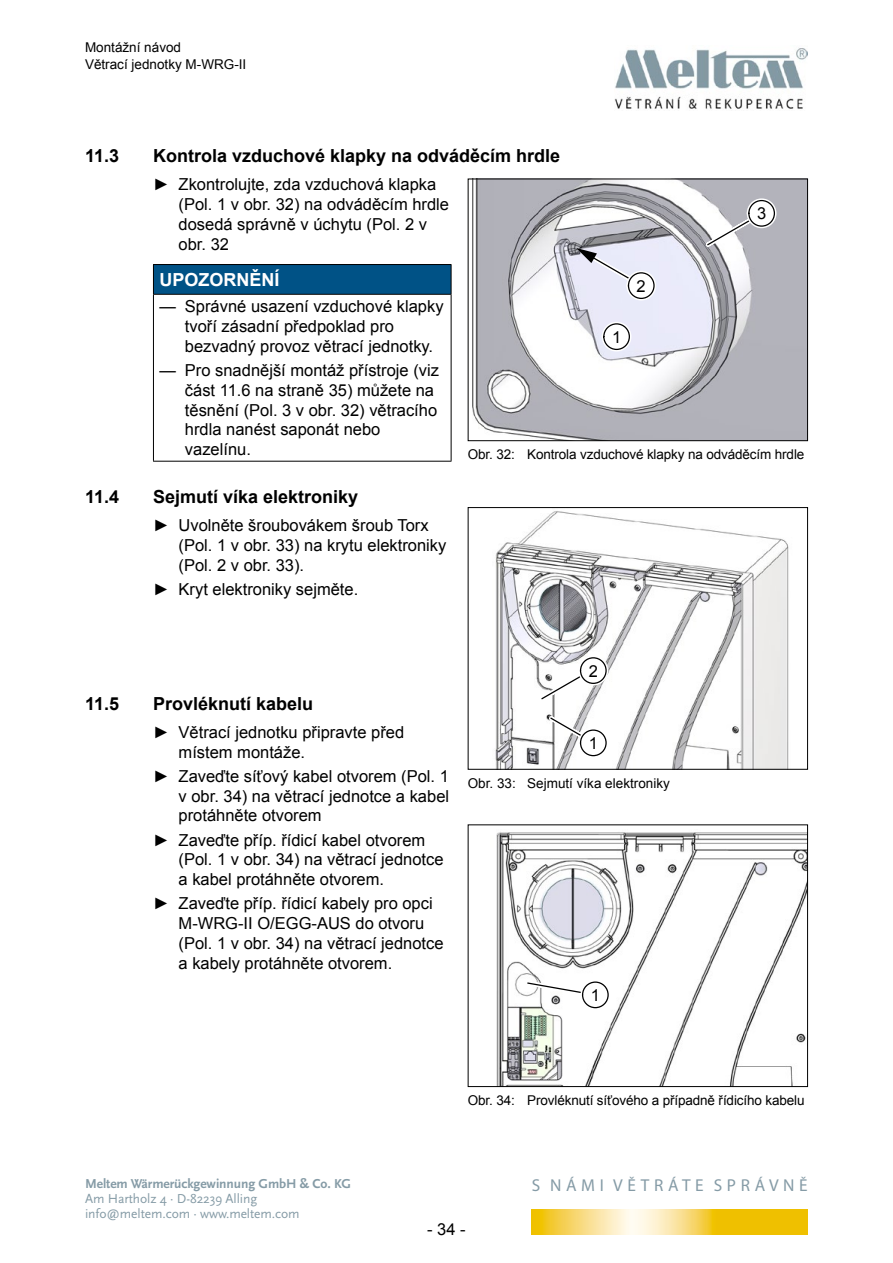
<style>
.page{position:relative;width:893px;height:1263px;background:#fff}
.page>*{position:absolute;margin:0;border:0;box-sizing:border-box;transform-origin:0 0}
.t1{font:700 18px "Arial";color:#000}
.t2{font:700 18px "Arial";color:#fff}
.t3{font:17.25px "Myriad Pro";letter-spacing:.27em;color:#859ba6}
.t4{font:16.5px/19.8px "Arial";color:#000}
.t5{font:13.5px/16.2px "Arial";letter-spacing:-.01em;color:#000}
.t6{font:13.5px/15px "Scala Sans Pro";letter-spacing:-.005em;color:#859ba6}
.t7{font:700 13.5px "Scala Sans Pro";letter-spacing:-.005em;color:#859ba6}
</style>
<div class="page">
<svg style="left:531px;top:1209px;width:277px;height:25px;background:#f5d45a"></svg>
<img style="left:614px;top:48px;width:194px;height:61px">
<div style="left:153px;top:265px;width:298px;height:29px;background:#005286"></div>
<hr style="left:153px;top:264px;width:298px;height:1px;background:#000">
<svg style="left:153px;top:265px;width:1px;height:29px"></svg>
<svg style="left:451px;top:265px;width:1px;height:29px"></svg>
<hr style="left:153px;top:294px;width:298px;height:1px;background:#000">
<hr style="left:153px;top:295px;width:1px;height:166px;background:#000">
<hr style="left:451px;top:295px;width:1px;height:166px;background:#000">
<hr style="left:153px;top:461px;width:298px;height:1px;background:#000">
<img style="left:472px;top:181px;width:334px;height:258px">
<div style="left:468px;top:179px;width:340px;height:262px;border:1px solid #000"></div>
<svg style="left:599px;top:319px;width:35px;height:35px"></svg>
<div style="left:604px;top:324px;width:25px;height:25px;background:#fff;border-radius:50%"></div>
<div style="left:603px;top:323px;width:27px;height:27px;border:1px solid #000;border-radius:50%"></div>
<svg style="left:576px;top:248px;width:83px;height:55px;background:#dedfec"></svg>
<div style="left:628px;top:273px;width:26px;height:25px;background:#fff;border-radius:50%"></div>
<div style="left:628px;top:272px;width:27px;height:27px;border:1px solid #000;border-radius:50%"></div>
<svg style="left:702px;top:196px;width:77px;height:54px"></svg>
<div style="left:749px;top:201px;width:25px;height:25px;background:#fff;border-radius:50%"></div>
<div style="left:748px;top:200px;width:27px;height:27px;border:1px solid #000;border-radius:50%"></div>
<img style="left:495px;top:511px;width:294px;height:257px">
<div style="left:468px;top:507px;width:340px;height:263px;border:1px solid #000"></div>
<svg style="left:546px;top:713px;width:65px;height:47px"></svg>
<div style="left:581px;top:730px;width:25px;height:26px;background:#fff;border-radius:50%"></div>
<div style="left:580px;top:729px;width:27px;height:27px;border:1px solid #000;border-radius:50%"></div>
<svg style="left:536px;top:653px;width:75px;height:51px"></svg>
<div style="left:581px;top:658px;width:25px;height:25px;background:#fff;border-radius:50%"></div>
<div style="left:580px;top:657px;width:27px;height:27px;border:1px solid #000;border-radius:50%"></div>
<img style="left:496px;top:832px;width:310px;height:253px">
<div style="left:468px;top:824px;width:340px;height:263px;border:1px solid #000"></div>
<svg style="left:523px;top:977px;width:90px;height:35px"></svg>
<div style="left:583px;top:982px;width:25px;height:26px;background:#fff;border-radius:50%"></div>
<div style="left:582px;top:981px;width:27px;height:27px;border:1px solid #000;border-radius:50%"></div>
<p class="t5" style="left:85px;top:40px;width:163px">Montážní návod<br>Větrací jednotky M-WRG-II</p>
<p class="t1" style="left:85px;top:144px;width:36px">11.3</p>
<p class="t1" style="left:153px;top:144px;width:409px">Kontrola vzduchové klapky na odváděcím hrdle</p>
<p class="t4" style="left:179px;top:175px;width:272px;text-indent:-26px">► Zkontrolujte, zda vzduchová klapka (Pol. 1 v obr. 32) na odváděcím hrdle dosedá správně v úchytu (Pol. 2 v obr. 32</p>
<p class="t2" style="left:159px;top:268px;width:122px">UPOZORNĚNÍ</p>
<p class="t4" style="left:185px;top:297px;width:260px;text-indent:-26px">— Správné usazení vzduchové klapky tvoří zásadní předpoklad pro bezvadný provoz větrací jednotky.</p>
<p class="t4" style="left:185px;top:360px;width:256px;text-indent:-26px">— Pro snadnější montáž přístroje (viz část 11.6 na straně 35) můžete na těsnění (Pol. 3 v obr. 32) větracího hrdla nanést saponát nebo vazelínu.</p>
<p class="t1" style="left:85px;top:484px;width:36px">11.4</p>
<p class="t1" style="left:153px;top:484px;width:207px">Sejmutí víka elektroniky</p>
<p class="t4" style="left:179px;top:515px;width:269px;text-indent:-26px">► Uvolněte šroubovákem šroub Torx (Pol. 1 v obr. 33) na krytu elektroniky (Pol. 2 v obr. 33).</p>
<p class="t4" style="left:153px;top:579px;width:207px">► Kryt elektroniky sejměte.</p>
<p class="t4" style="left:757px;top:204px;width:11px">3</p>
<p class="t4" style="left:637px;top:276px;width:11px">2</p>
<p class="t4" style="left:612px;top:327px;width:11px">1</p>
<p class="t5" style="left:468px;top:447px;width:338px">Obr. 32: Kontrola vzduchové klapky na odváděcím hrdle</p>
<p class="t1" style="left:85px;top:691px;width:36px">11.5</p>
<p class="t1" style="left:153px;top:691px;width:162px">Provléknutí kabelu</p>
<p class="t4" style="left:179px;top:722px;width:227px;text-indent:-26px">► Větrací jednotku připravte před místem montáže.</p>
<p class="t4" style="left:179px;top:766px;width:272px;text-align:justify;text-indent:-26px">► Zaveďte síťový kabel otvorem (Pol. 1 v obr. 34) na větrací jednotce a kabel protáhněte otvorem</p>
<p class="t4" style="left:179px;top:830px;width:267px;text-indent:-26px">► Zaveďte příp. řídicí kabel otvorem (Pol. 1 v obr. 34) na větrací jednotce a kabel protáhněte otvorem.</p>
<p class="t4" style="left:179px;top:894px;width:267px;text-indent:-26px">► Zaveďte příp. řídicí kabely pro opci M-WRG-II O/EGG-AUS do otvoru (Pol. 1 v obr. 34) na větrací jednotce a kabely protáhněte otvorem.</p>
<p class="t4" style="left:589px;top:661px;width:11px">2</p>
<p class="t4" style="left:589px;top:733px;width:11px">1</p>
<p class="t5" style="left:468px;top:775px;width:204px">Obr. 33: Sejmutí víka elektroniky</p>
<p class="t4" style="left:591px;top:985px;width:11px">1</p>
<p class="t7" style="left:85px;top:1176px;width:267px">Meltem Wärmerückgewinnung GmbH &amp; Co. KG</p>
<p class="t6" style="left:85px;top:1191px;width:216px">Am Hartholz 4 · D-82239 Alling info@meltem.com · www.meltem.com</p>
<p class="t5" style="left:468px;top:1092px;width:338px">Obr. 34: Provléknutí síťového a případně řídicího kabelu</p>
<p class="t3" style="left:532px;top:1174px;width:278px">S NÁMI VĚTRÁTE SPRÁVNĚ</p>
<p class="t4" style="left:427px;top:1219px;width:40px">- 34 -</p>
</div>
